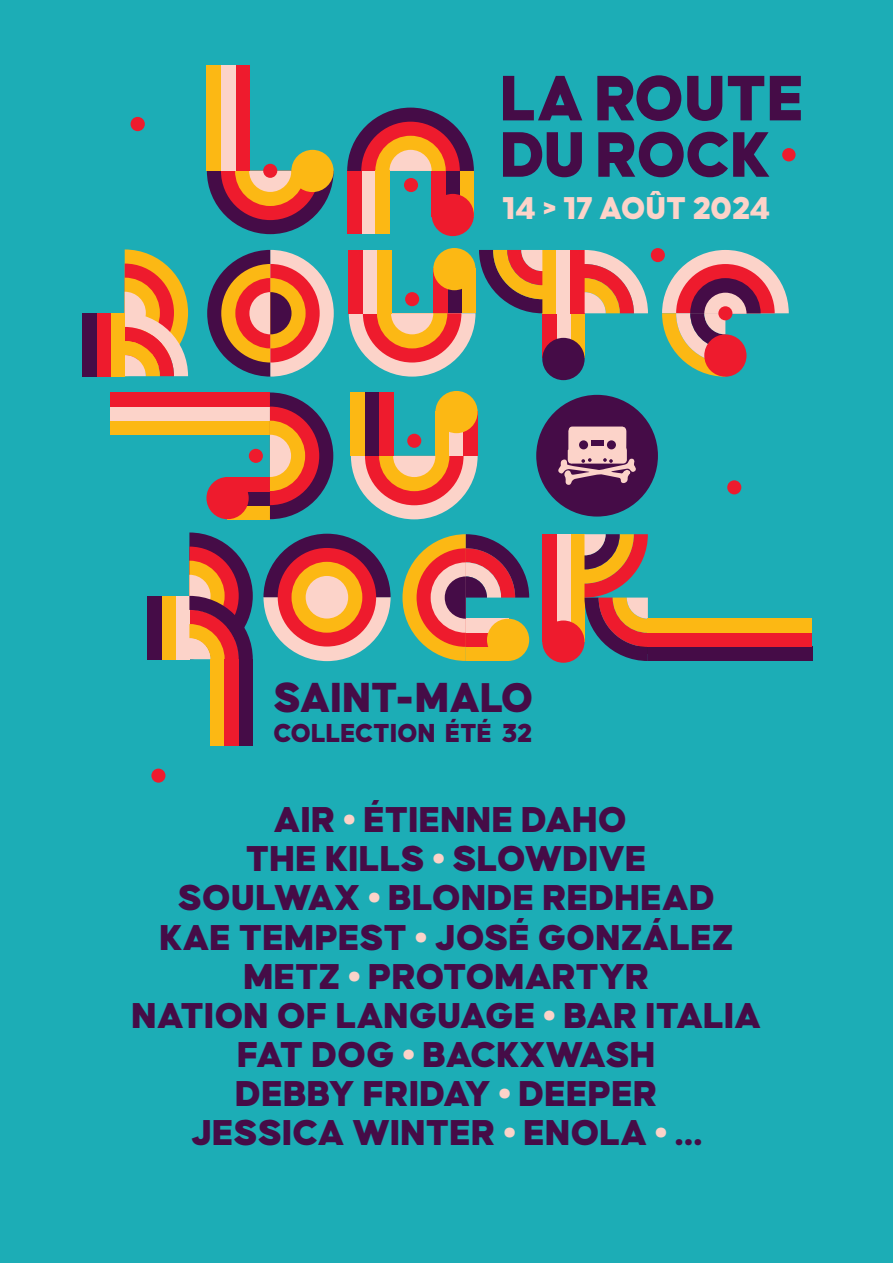
<style>
.page{position:relative;width:893px;height:1263px;background:#1cadb6}
.page>*{position:absolute;margin:0;border:0;box-sizing:border-box;transform-origin:0 0}
.t1{font:900 44.85px "Causten";color:#450c47}
.t2{font:900 38.4px/39.2px "Causten";color:#450c47;text-align:center}
.t3{font:900 33.75px "Causten";color:#fcd3c9}
.t4{font:900 27.75px "Causten";color:#450c47}
.s1{font-size:44.4px}
.s2{color:#fcd3c9}
</style>
<div class="page">
<svg style="left:503px;top:75px;width:298px;height:46px"></svg>
<svg style="left:503px;top:132px;width:266px;height:45px"></svg>
<svg style="left:207px;top:171px;width:127px;height:63px"></svg>
<div style="left:263px;top:164px;width:14px;height:14px;background:#ee1b2d;border-radius:50%"></div>
<div style="left:235px;top:66px;width:14px;height:105px;background:#ee1b2d"></div>
<svg style="left:207px;top:250px;width:127px;height:127px"></svg>
<div style="left:404px;top:178px;width:14px;height:14px;background:#ee1b2d;border-radius:50%"></div>
<div style="left:460px;top:171px;width:14px;height:46px;background:#fcb814"></div>
<div style="left:446px;top:171px;width:14px;height:46px;background:#450c47"></div>
<div style="left:432px;top:171px;width:14px;height:46px;background:#ee1b2d"></div>
<div style="left:361px;top:171px;width:14px;height:63px;background:#fcd3c9"></div>
<div style="left:347px;top:171px;width:14px;height:63px;background:#ee1b2d"></div>
<div style="left:570px;top:313px;width:15px;height:44px;background:#fcb814"></div>
<div style="left:556px;top:313px;width:14px;height:44px;background:#fcd3c9"></div>
<div style="left:542px;top:313px;width:14px;height:44px;background:#ee1b2d"></div>
<div style="left:542px;top:250px;width:14px;height:63px;background:#fcb814"></div>
<div style="left:556px;top:250px;width:14px;height:63px;background:#fcd3c9"></div>
<div style="left:570px;top:250px;width:15px;height:63px;background:#ee1b2d"></div>
<svg style="left:125px;top:249px;width:63px;height:127px;background:#da945b"></svg>
<div style="left:570px;top:597px;width:14px;height:45px;background:#fcb814"></div>
<div style="left:556px;top:597px;width:14px;height:45px;background:#fcd3c9"></div>
<div style="left:542px;top:597px;width:14px;height:45px;background:#ee1b2d"></div>
<div style="left:570px;top:534px;width:14px;height:64px;background:#fcb814"></div>
<div style="left:556px;top:534px;width:14px;height:64px;background:#fcd3c9"></div>
<div style="left:542px;top:534px;width:14px;height:64px;background:#ee1b2d"></div>
<svg style="left:584px;top:534px;width:64px;height:127px"></svg>
<svg style="left:402px;top:534px;width:127px;height:127px"></svg>
<svg style="left:585px;top:250px;width:63px;height:63px"></svg>
<svg style="left:349px;top:250px;width:193px;height:127px"></svg>
<svg style="left:662px;top:250px;width:127px;height:127px"></svg>
<div style="left:718px;top:306px;width:14px;height:14px;background:#ee1b2d;border-radius:50%"></div>
<div style="left:704px;top:334px;width:42px;height:43px;background:#ee1b2d;border-radius:50%"></div>
<div style="left:433px;top:248px;width:42px;height:42px;background:#fcb814;border-radius:50%"></div>
<div style="left:542px;top:338px;width:43px;height:42px;background:#450c47;border-radius:50%"></div>
<div style="left:466px;top:647px;width:42px;height:14px;background:#fcb814"></div>
<div style="left:466px;top:633px;width:42px;height:14px;background:#ee1b2d"></div>
<div style="left:466px;top:619px;width:42px;height:14px;background:#fcd3c9"></div>
<div style="left:487px;top:619px;width:42px;height:42px;background:#fcb814;border-radius:50%"></div>
<div style="left:542px;top:620px;width:42px;height:43px;background:#ee1b2d;border-radius:50%"></div>
<svg style="left:351px;top:456px;width:127px;height:63px"></svg>
<div style="left:407px;top:434px;width:14px;height:14px;background:#ee1b2d;border-radius:50%"></div>
<div style="left:351px;top:393px;width:14px;height:63px;background:#fcb814"></div>
<div style="left:365px;top:393px;width:14px;height:63px;background:#450c47"></div>
<div style="left:379px;top:393px;width:14px;height:63px;background:#ee1b2d"></div>
<div style="left:435px;top:411px;width:14px;height:45px;background:#fcb814"></div>
<div style="left:449px;top:411px;width:15px;height:45px;background:#fcd3c9"></div>
<div style="left:464px;top:411px;width:14px;height:45px;background:#ee1b2d"></div>
<div style="left:435px;top:391px;width:43px;height:42px;background:#fcb814;border-radius:50%"></div>
<div style="left:249px;top:449px;width:14px;height:14px;background:#ee1b2d;border-radius:50%"></div>
<div style="left:228px;top:505px;width:42px;height:14px;background:#fcb814"></div>
<div style="left:228px;top:491px;width:42px;height:14px;background:#450c47"></div>
<div style="left:228px;top:477px;width:42px;height:14px;background:#ee1b2d"></div>
<div style="left:111px;top:421px;width:159px;height:14px;background:#fcb814"></div>
<div style="left:111px;top:407px;width:159px;height:14px;background:#fcd3c9"></div>
<div style="left:111px;top:392px;width:159px;height:15px;background:#ee1b2d"></div>
<div style="left:206px;top:477px;width:43px;height:42px;background:#ee1b2d;border-radius:50%"></div>
<div style="left:291px;top:150px;width:43px;height:42px;background:#fcb814;border-radius:50%"></div>
<div style="left:432px;top:194px;width:42px;height:42px;background:#ee1b2d;border-radius:50%"></div>
<div style="left:207px;top:66px;width:14px;height:105px;background:#fcb814"></div>
<div style="left:221px;top:66px;width:14px;height:105px;background:#fcd3c9"></div>
<div style="left:175px;top:596px;width:14px;height:63px;background:#fcd3c9"></div>
<div style="left:161px;top:596px;width:14px;height:63px;background:#fcb814"></div>
<div style="left:147px;top:596px;width:14px;height:63px;background:#450c47"></div>
<svg style="left:536px;top:395px;width:122px;height:121px"></svg>
<div style="left:579px;top:440px;width:9px;height:9px;background:#450c47;border-radius:50%"></div>
<div style="left:211px;top:659px;width:14px;height:87px;background:#fcb814"></div>
<div style="left:648px;top:647px;width:164px;height:14px;background:#450c47"></div>
<div style="left:648px;top:633px;width:164px;height:14px;background:#ee1b2d"></div>
<div style="left:648px;top:619px;width:164px;height:14px;background:#fcb814"></div>
<div style="left:239px;top:659px;width:14px;height:87px;background:#450c47"></div>
<div style="left:651px;top:248px;width:14px;height:14px;background:#ee1b2d;border-radius:50%"></div>
<svg style="left:347px;top:108px;width:127px;height:63px"></svg>
<svg style="left:270px;top:392px;width:63px;height:127px"></svg>
<div style="left:111px;top:313px;width:14px;height:63px;background:#fcb814"></div>
<div style="left:97px;top:313px;width:14px;height:63px;background:#ee1b2d"></div>
<div style="left:82px;top:313px;width:15px;height:63px;background:#450c47"></div>
<div style="left:375px;top:171px;width:14px;height:63px;background:#fcb814"></div>
<svg style="left:188px;top:532px;width:65px;height:128px;background:#995654"></svg>
<div style="left:225px;top:659px;width:14px;height:87px;background:#ee1b2d"></div>
<div style="left:151px;top:768px;width:14px;height:15px;background:#ee1b2d;border-radius:50%"></div>
<div style="left:727px;top:480px;width:14px;height:14px;background:#ee1b2d;border-radius:50%"></div>
<div style="left:131px;top:117px;width:14px;height:14px;background:#ee1b2d;border-radius:50%"></div>
<div style="left:782px;top:148px;width:14px;height:13px;background:#ee1b2d;border-radius:50%"></div>
<svg style="left:263px;top:534px;width:128px;height:127px"></svg>
<div style="left:278px;top:548px;width:98px;height:98px;background:#ee1b2d;border-radius:50%"></div>
<div style="left:292px;top:562px;width:70px;height:71px;background:#fcb814;border-radius:50%"></div>
<div style="left:306px;top:576px;width:42px;height:42px;background:#fcd3c9;border-radius:50%"></div>
<p class="t3" style="left:503px;top:189px;width:269px">14 &gt; 17 AOÛT 2024</p>
<p class="t1" style="left:273px;top:672px;width:262px">SAINT-MA<span class="s1">LO</span></p>
<p class="t4" style="left:273px;top:717px;width:260px">COLLECTION ÉTÉ 32</p>
<p class="t2" style="left:274px;top:799px;width:355px">AIR <span class="s2">•</span> ÉTIENNE DAHO</p>
<p class="t2" style="left:178px;top:838px;width:539px">THE KILLS <span class="s2">•</span> SLOWDIVE<br>SOULWAX <span class="s2">•</span> BLONDE REDHEAD</p>
<p class="t2" style="left:159px;top:917px;width:576px">KAE TEMPEST <span class="s2">•</span> JOSÉ GONZÁLEZ</p>
<p class="t2" style="left:132px;top:956px;width:631px">METZ <span class="s2">•</span> PROTOMARTYR<br>NATION OF LANGUAGE <span class="s2">•</span> BAR ITALIA</p>
<p class="t2" style="left:237px;top:1034px;width:420px">FAT DOG <span class="s2">•</span> BACKXWASH</p>
<p class="t2" style="left:191px;top:1073px;width:512px">DEBBY FRIDAY <span class="s2">•</span> DEEPER<br>JESSICA WINTER <span class="s2">•</span> ENOLA <span class="s2">•</span> …</p>
</div>
